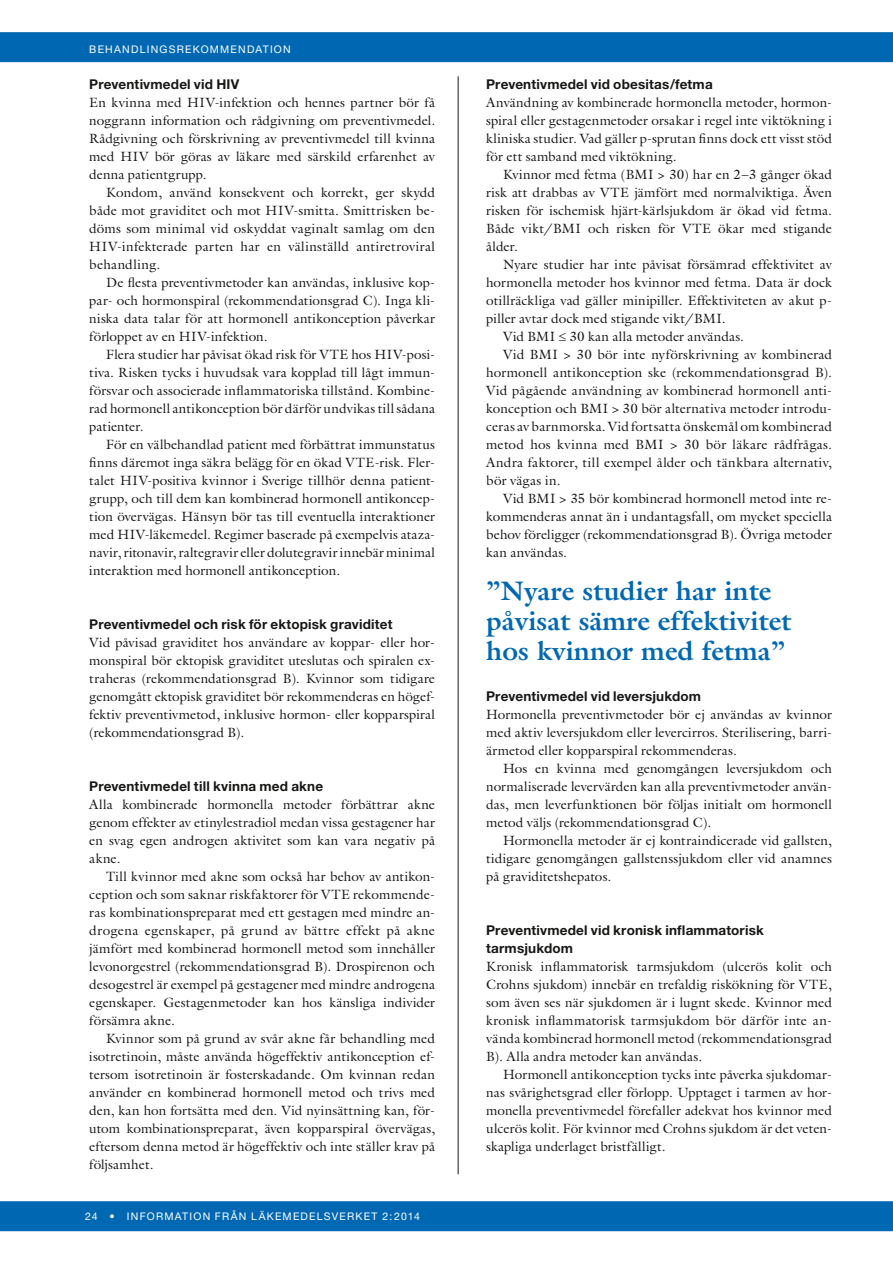
<style>
.page{position:relative;width:893px;height:1263px;background:#fff}
.page>*{position:absolute;margin:0;border:0;box-sizing:border-box;transform-origin:0 0}
.t1{font:700 27px/30px "Galliard LT";color:#0068b3}
.t2{font:13.5px/18px "Galliard LT";letter-spacing:.005em;color:#181716;text-align:justify}
.t3{font:700 13.5px/18px "Helvetica Neue";letter-spacing:.015em;color:#181716}
.t4{font:10.5px "Helvetica Neue";letter-spacing:.12em;color:#fff}
</style>
<div class="page">
<div style="left:0;top:1201px;width:893px;height:30px;background:#0068b3"></div>
<div style="left:0;top:32px;width:893px;height:30px;background:#0068b3"></div>
<hr style="left:458px;top:76px;width:1px;height:1098px;background:#181716">
<p class="t4" style="left:89px;top:43px;width:203px">BEHANDLI NGSREKOMMENDATION</p>
<p class="t3" style="left:89px;top:75px;width:151px">Preventivmedel vid HIV</p>
<p class="t2" style="left:89px;top:93px;width:347px">En kvinna med HIV-infektion och hennes partner bör få noggrann information och rådgivning om preventivmedel.<br>Rådgivning och förskrivning av preventivmedel till kvinna med HIV bör göras av läkare med särskild erfarenhet av denna patientgrupp.</p>
<p class="t2" style="left:89px;top:183px;width:347px;text-indent:17px">Kondom, använd konsekvent och korrekt, ger skydd både mot graviditet och mot HIV-smitta. Smittrisken be&shy;döms som minimal vid oskyddat vaginalt samlag om den HIV-infekterade parten har en välinställd antiretroviral behandling.</p>
<p class="t2" style="left:89px;top:273px;width:347px;text-indent:17px">De flesta preventivmetoder kan användas, inklusive kop&shy;par- och hormonspiral (rekommendationsgrad C). Inga kli&shy;niska data talar för att hormonell antikonception påverkar förloppet av en HIV-infektion.</p>
<p class="t2" style="left:89px;top:345px;width:347px;text-indent:17px">Flera studier har påvisat ökad risk för VTE hos HIV-posi&shy;tiva. Risken tycks i huvudsak vara kopplad till lågt immun&shy;försvar och associerade inflammatoriska tillstånd. Kombine&shy;rad hormonell antikonception bör därför undvikas till sådana patienter.</p>
<p class="t2" style="left:89px;top:435px;width:347px;text-indent:17px">För en välbehandlad patient med förbättrat immunstatus finns däremot inga säkra belägg för en ökad VTE-risk. Fler&shy;talet HIV-positiva kvinnor i Sverige tillhör denna patient&shy;grupp, och till dem kan kombinerad hormonell antikoncep&shy;tion övervägas. Hänsyn bör tas till eventuella interaktioner med HIV-läkemedel. Regimer baserade på exempelvis ataza&shy;navir, ritonavir, raltegravir eller dolutegravir innebär minimal interaktion med hormonell antikonception.</p>
<p class="t3" style="left:89px;top:615px;width:305px">Preventivmedel och risk för ektopisk graviditet</p>
<p class="t2" style="left:89px;top:633px;width:347px">Vid påvisad graviditet hos användare av koppar- eller hor&shy;monspiral bör ektopisk graviditet uteslutas och spiralen ex&shy;traheras (rekommendationsgrad B). Kvinnor som tidigare genomgått ektopisk graviditet bör rekommenderas en högef&shy;fektiv preventivmetod, inklusive hormon- eller kopparspiral (rekommendationsgrad B).</p>
<p class="t3" style="left:89px;top:777px;width:235px">Preventivmedel till kvinna med akne</p>
<p class="t2" style="left:89px;top:795px;width:347px">Alla kombinerade hormonella metoder förbättrar akne genom effekter av etinylestradiol medan vissa gestagener har en svag egen androgen aktivitet som kan vara negativ på akne.</p>
<p class="t2" style="left:89px;top:867px;width:347px;text-indent:17px">Till kvinnor med akne som också har behov av antikon&shy;ception och som saknar riskfaktorer för VTE rekommende&shy;ras kombinationspreparat med ett gestagen med mindre an&shy;drogena egenskaper, på grund av bättre effekt på akne jämfört med kombinerad hormonell metod som innehåller levonorgestrel (rekommendationsgrad B). Drospirenon och desogestrel är exempel på gestagener med mindre androgena egenskaper. Gestagenmetoder kan hos känsliga individer försämra akne.</p>
<p class="t2" style="left:89px;top:1029px;width:347px;text-indent:17px">Kvinnor som på grund av svår akne får behandling med isotretinoin, måste använda högeffektiv antikonception ef&shy;tersom isotretinoin är fosterskadande. Om kvinnan redan använder en kombinerad hormonell metod och trivs med den, kan hon fortsätta med den. Vid nyinsättning kan, för&shy;utom kombinationspreparat, även kopparspiral övervägas, eftersom denna metod är högeffektiv och inte ställer krav på följsamhet.</p>
<p class="t4" style="left:85px;top:1210px;width:336px">24 • INFORMATION FRÅN LÄKEMEDELSVERKET 2:2014</p>
<p class="t3" style="left:486px;top:75px;width:228px">Preventivmedel vid obesitas/fetma</p>
<p class="t2" style="left:486px;top:93px;width:347px">Användning av kombinerade hormonella metoder, hormon&shy;spiral eller gestagenmetoder orsakar i regel inte viktökning i kliniska studier. Vad gäller p-sprutan finns dock ett visst stöd för ett samband med viktökning.</p>
<p class="t2" style="left:486px;top:165px;width:347px;text-indent:17px">Kvinnor med fetma (BMI &gt; 30) har en 2–3 gånger ökad risk att drabbas av VTE jämfört med normalviktiga. Även risken för ischemisk hjärt-kärlsjukdom är ökad vid fetma.<br>Både vikt/BMI och risken för VTE ökar med stigande ålder.</p>
<p class="t2" style="left:503px;top:255px;width:330px">Nyare studier har inte påvisat försämrad effektivitet av</p>
<p class="t2" style="left:486px;top:273px;width:347px">hormonella metoder hos kvinnor med fetma. Data är dock</p>
<p class="t2" style="left:486px;top:291px;width:347px">otillräckliga vad gäller minipiller. Effektiviteten av akut p-</p>
<p class="t2" style="left:486px;top:309px;width:241px">piller avtar dock med stigande vikt/BMI.</p>
<p class="t2" style="left:503px;top:327px;width:242px">Vid BMI ≤ 30 kan alla metoder användas.</p>
<p class="t2" style="left:503px;top:345px;width:330px">Vid BMI &gt; 30 bör inte nyförskrivning av kombinerad</p>
<p class="t2" style="left:486px;top:363px;width:347px">hormonell antikonception ske (rekommendationsgrad B).</p>
<p class="t2" style="left:486px;top:381px;width:347px">Vid pågående användning av kombinerad hormonell anti-</p>
<p class="t2" style="left:486px;top:399px;width:347px">konception och BMI &gt; 30 bör alternativa metoder introdu-</p>
<p class="t2" style="left:486px;top:417px;width:347px">ceras av barnmorska. Vid fortsatta önskemål om kombinerad</p>
<p class="t2" style="left:486px;top:435px;width:347px">metod hos kvinna med BMI &gt; 30 bör läkare rådfrågas.</p>
<p class="t2" style="left:486px;top:453px;width:347px">Andra faktorer, till exempel ålder och tänkbara alternativ,</p>
<p class="t2" style="left:486px;top:471px;width:76px">bör vägas in.</p>
<p class="t2" style="left:503px;top:489px;width:330px">Vid BMI &gt; 35 bör kombinerad hormonell metod inte re-</p>
<p class="t2" style="left:486px;top:507px;width:347px">kommenderas annat än i undantagsfall, om mycket speciella</p>
<p class="t2" style="left:486px;top:525px;width:347px">behov föreligger (rekommendationsgrad B). Övriga metoder</p>
<p class="t2" style="left:486px;top:543px;width:82px">kan användas.</p>
<h1 class="t1" style="left:486px;top:575px;width:307px">”Nyare studier har inte påvisat sämre effektivitet hos kvinnor med fetma”</h1>
<p class="t3" style="left:486px;top:687px;width:216px">Preventivmedel vid leversjukdom</p>
<p class="t2" style="left:486px;top:705px;width:347px">Hormonella preventivmetoder bör ej användas av kvinnor med aktiv leversjukdom eller levercirros. Sterilisering, barri&shy;ärmetod eller kopparspiral rekommenderas.</p>
<p class="t2" style="left:486px;top:759px;width:347px;text-indent:17px">Hos en kvinna med genomgången leversjukdom och normaliserade levervärden kan alla preventivmetoder använ&shy;das, men leverfunktionen bör följas initialt om hormonell metod väljs (rekommendationsgrad C).</p>
<p class="t2" style="left:486px;top:831px;width:347px;text-indent:17px">Hormonella metoder är ej kontraindicerade vid gallsten, tidigare genomgången gallstenssjukdom eller vid anamnes på graviditetshepatos.</p>
<p class="t3" style="left:486px;top:921px;width:279px">Preventivmedel vid kronisk inflammatorisk tarmsjukdom</p>
<p class="t2" style="left:486px;top:957px;width:347px">Kronisk inflammatorisk tarmsjukdom (ulcerös kolit och Crohns sjukdom) innebär en trefaldig riskökning för VTE, som även ses när sjukdomen är i lugnt skede. Kvinnor med kronisk inflammatorisk tarmsjukdom bör därför inte an&shy;vända kombinerad hormonell metod (rekommendationsgrad B). Alla andra metoder kan användas.</p>
<p class="t2" style="left:486px;top:1065px;width:347px;text-indent:17px">Hormonell antikonception tycks inte påverka sjukdomar&shy;nas svårighetsgrad eller förlopp. Upptaget i tarmen av hor&shy;monella preventivmedel förefaller adekvat hos kvinnor med ulcerös kolit. För kvinnor med Crohns sjukdom är det veten&shy;skapliga underlaget bristfälligt.</p>
</div>
